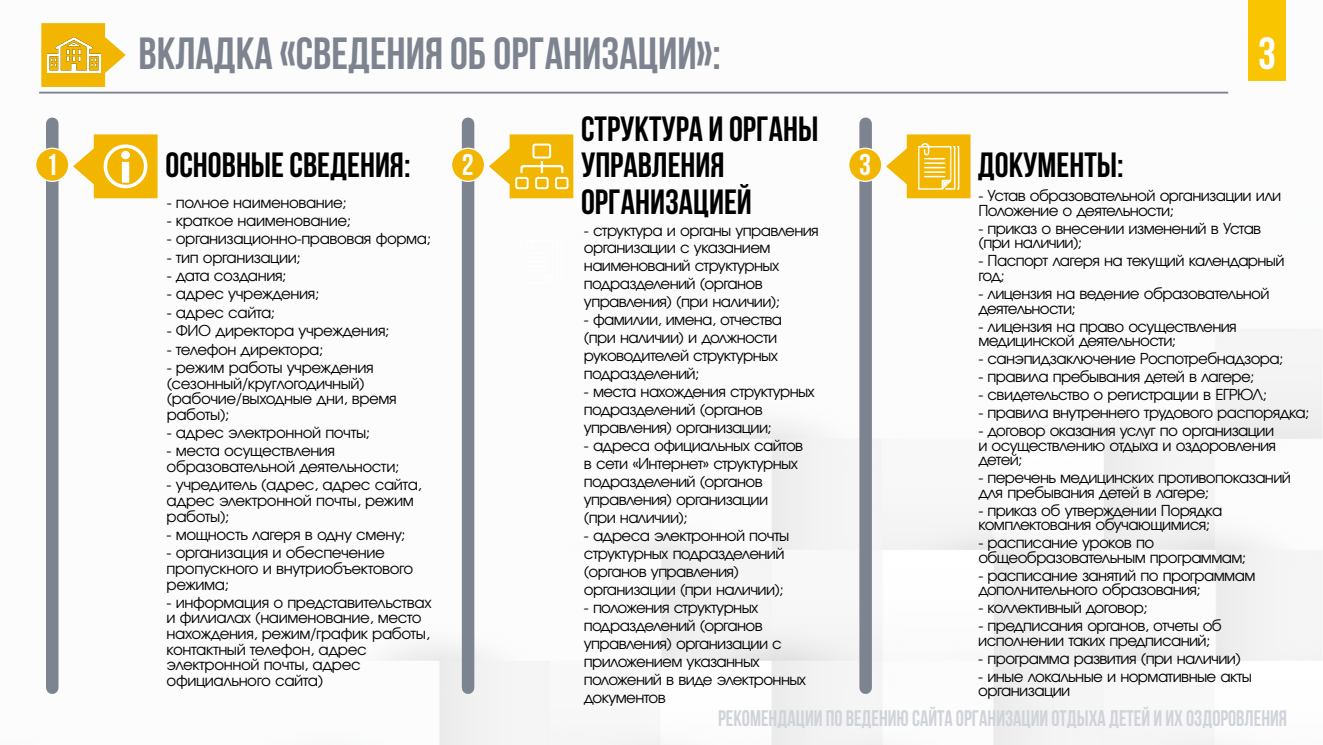
<style>
.page{position:relative;width:1323px;height:745px;background:#fff}
.page>*{position:absolute;margin:0;border:0;box-sizing:border-box;transform-origin:0 0}
.t1{font:700 45px "Bebas Neue";color:#7d838f}
.t2{font:700 45px "Bebas Neue";color:#fff}
.t3{font:700 35px/36.4px "Bebas Neue";color:#000}
.t4{font:700 30px "Bebas Neue";color:#fff}
.t5{font:700 22.5px "Bebas Neue";color:#d0d3d9;scale:.91 1}
.t6{font:15px/18px "Evolventa";letter-spacing:-.04em;color:#000}
</style>
<div class="page">
<img style="left:39px;top:80px;width:1284px;height:664px">
<div style="left:1248px;top:0;width:38px;height:80px;background:#f9c400"></div>
<hr style="left:39px;top:92px;width:1189px;height:1px;background:#7d838f">
<div style="left:46px;top:124px;width:13px;height:563px;background:#7d838f"></div>
<div style="left:35px;top:147px;width:34px;height:35px;background:#f2b500;border:1px solid #fff;border-radius:50%"></div>
<div style="left:462px;top:124px;width:12px;height:563px;background:#7d838f"></div>
<div style="left:451px;top:147px;width:34px;height:35px;background:#f2b500;border:1px solid #fff;border-radius:50%"></div>
<div style="left:859px;top:124px;width:13px;height:563px;background:#7d838f"></div>
<svg style="left:73px;top:134px;width:85px;height:64px"></svg>
<svg style="left:489px;top:134px;width:84px;height:64px"></svg>
<svg style="left:521px;top:237px;width:41px;height:47px"></svg>
<svg style="left:41px;top:23px;width:85px;height:64px"></svg>
<img style="left:48px;top:38px;width:53px;height:34px">
<div style="left:848px;top:147px;width:34px;height:35px;background:#f2b500;border:1px solid #fff;border-radius:50%"></div>
<svg style="left:886px;top:134px;width:84px;height:64px"></svg>
<h1 class="t1" style="left:138px;top:35px;width:584px">вкладка «Сведения об организации»:</h1>
<h1 class="t2" style="left:1258px;top:35px;width:19px">3</h1>
<h2 class="t3" style="left:166px;top:150px;width:246px">Основные сведения:</h2>
<p class="t6" style="left:167px;top:194px;width:181px">- полное наименование;</p>
<p class="t6" style="left:167px;top:212px;width:186px">- краткое наименование;</p>
<p class="t6" style="left:167px;top:231px;width:266px">- организационно-правовая форма;</p>
<p class="t6" style="left:167px;top:249px;width:136px">- тип организации;</p>
<p class="t6" style="left:167px;top:267px;width:121px">- дата создания;</p>
<p class="t6" style="left:167px;top:286px;width:154px">- адрес учреждения;</p>
<p class="t6" style="left:167px;top:304px;width:110px">- адрес сайта;</p>
<p class="t6" style="left:167px;top:322px;width:224px">- ФИО директора учреждения;</p>
<p class="t6" style="left:167px;top:341px;width:158px">- телефон директора;</p>
<p class="t6" style="left:167px;top:360px;width:232px;line-height:15.5px">- режим работы учреждения (сезонный/круглогодичный) (рабочие/выходные дни, время работы);</p>
<p class="t6" style="left:167px;top:424px;width:205px">- адрес электронной почты;</p>
<p class="t6" style="left:167px;top:444px;width:234px;line-height:15.5px">- места осуществления образовательной деятельности;</p>
<p class="t6" style="left:167px;top:478px;width:256px;line-height:15.5px">- учредитель (адрес, адрес сайта, адрес электронной почты, режим работы);</p>
<p class="t6" style="left:167px;top:526px;width:240px">- мощность лагеря в одну смену;</p>
<p class="t6" style="left:167px;top:545px;width:248px;line-height:15.5px">- организация и обеспечение пропускного и внутриобъектового режима;</p>
<p class="t6" style="left:167px;top:595px;width:266px;line-height:15.5px">- информация о представительствах и филиалах (наименование, место нахождения, режим/график работы, контактный телефон, адрес электронной почты, адрес официального сайта)</p>
<h3 class="t4" style="left:46px;top:153px;width:13px">1</h3>
<h3 class="t4" style="left:462px;top:153px;width:13px">2</h3>
<h2 class="t3" style="left:581px;top:114px;width:239px">Структура и органы управления организацией</h2>
<h3 class="t4" style="left:859px;top:153px;width:13px">3</h3>
<h2 class="t3" style="left:978px;top:150px;width:147px">Документы:</h2>
<p class="t6" style="left:978px;top:189px;width:304px;line-height:14.6px">- Устав образовательной организации или<br>Положение о деятельности;</p>
<p class="t6" style="left:978px;top:222px;width:284px;line-height:14.6px">- приказ о внесении изменений в Устав (при наличии);</p>
<p class="t6" style="left:978px;top:254px;width:308px;line-height:14.6px">- Паспорт лагеря на текущий календарный год;</p>
<p class="t6" style="left:978px;top:287px;width:293px;line-height:14.6px">- лицензия на ведение образовательной деятельности;</p>
<p class="t6" style="left:978px;top:319px;width:260px;line-height:14.6px">- лицензия на право осуществления медицинской деятельности;</p>
<p class="t6" style="left:978px;top:350px;width:306px">- санэпидзаключение Роспотребнадзора;</p>
<p class="t6" style="left:978px;top:368px;width:278px">- правила пребывания детей в лагере;</p>
<p class="t6" style="left:978px;top:386px;width:290px">- свидетельство о регистрации в ЕГРЮЛ;</p>
<p class="t6" style="left:978px;top:404px;width:332px">- правила внутреннего трудового распорядка;</p>
<p class="t6" style="left:978px;top:424px;width:299px;line-height:14.6px">- договор оказания услуг по организации и осуществлению отдыха и оздоровления детей;</p>
<p class="t6" style="left:978px;top:471px;width:314px;line-height:14.6px">- перечень медицинских противопоказаний для пребывания детей в лагере;</p>
<p class="t6" style="left:978px;top:503px;width:245px;line-height:14.6px">- приказ об утверждении Порядка комплектования обучающимися;</p>
<p class="t6" style="left:978px;top:536px;width:269px;line-height:14.6px">- расписание уроков по общеобразовательным программам;</p>
<p class="t6" style="left:978px;top:568px;width:279px;line-height:14.6px">- расписание занятий по программам дополнительного образования;</p>
<p class="t6" style="left:978px;top:599px;width:171px">- коллективный договор;</p>
<p class="t6" style="left:978px;top:619px;width:245px;line-height:14.6px">- предписания органов, отчеты об исполнении таких предписаний;</p>
<p class="t6" style="left:978px;top:650px;width:264px">- программа развития (при наличии)</p>
<p class="t6" style="left:978px;top:669px;width:275px;line-height:14.6px">- иные локальные и нормативные акты организации</p>
<p class="t6" style="left:584px;top:222px;width:236px">- структура и органы управления организации с указанием наименований структурных подразделений (органов управления) (при наличии);</p>
<p class="t6" style="left:584px;top:312px;width:200px">- фамилии, имена, отчества (при наличии) и должности руководителей структурных подразделений;</p>
<p class="t6" style="left:584px;top:383px;width:232px">- места нахождения структурных подразделений (органов управления) организации;</p>
<p class="t6" style="left:584px;top:437px;width:221px">- адреса официальных сайтов в сети «Интернет» структурных подразделений (органов управления) организации (при наличии);</p>
<p class="t6" style="left:584px;top:527px;width:207px">- адреса электронной почты структурных подразделений (органов управления) организации (при наличии);</p>
<p class="t6" style="left:584px;top:599px;width:224px">- положения структурных подразделений (органов управления) организации с приложением указанных положений в виде электронных документов</p>
<h3 class="t5" style="left:718px;top:709px;width:627px">РЕКОМЕНДАЦИИ ПО ВЕДЕНИЮ САЙТА ОРГАНИЗАЦИИ ОТДЫХА ДЕТЕЙ И ИХ ОЗДОРОВЛЕНИЯ</h3>
</div>
